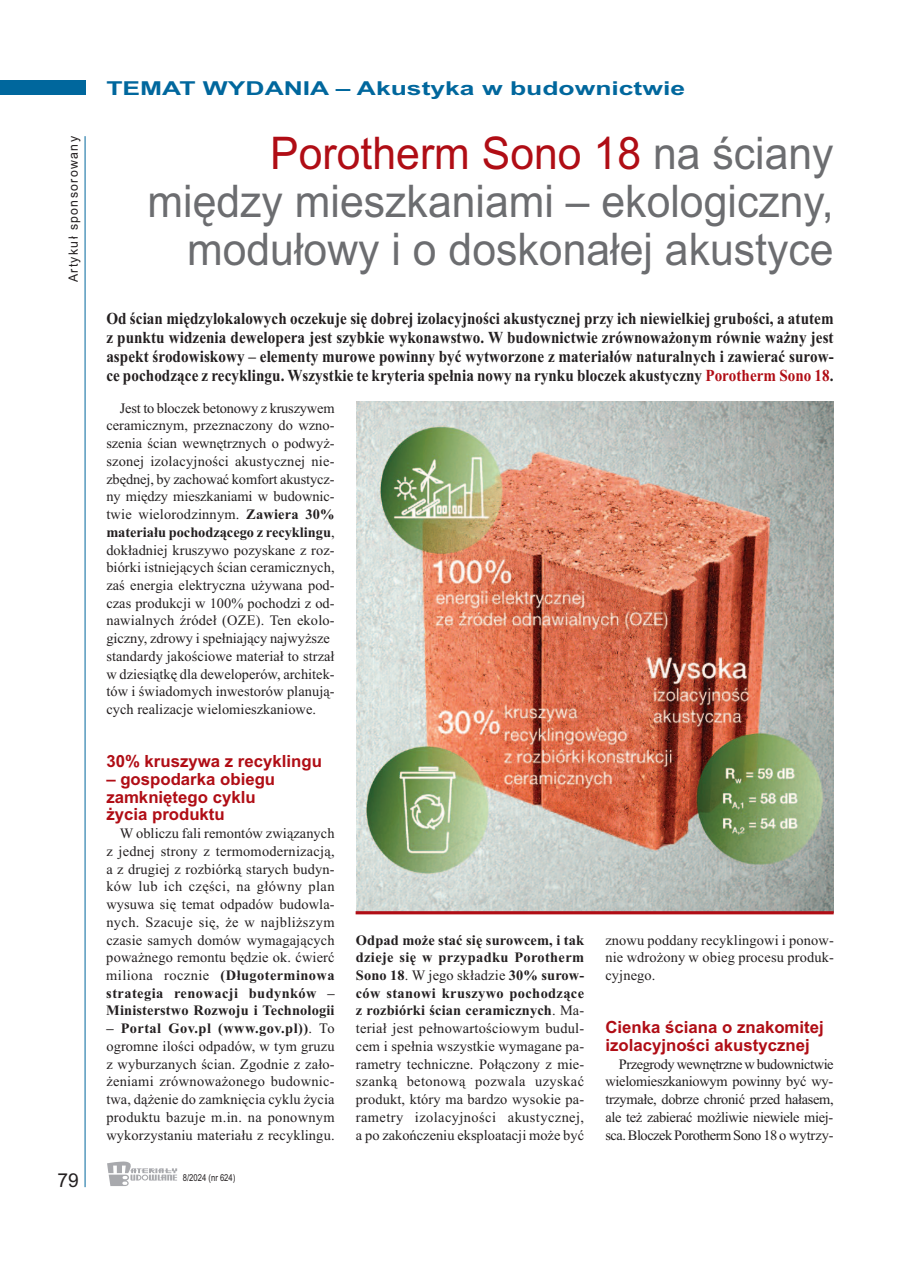
<style>
.page{position:relative;width:906px;height:1268px;background:#fff}
.page>*{position:absolute;margin:0;border:0;box-sizing:border-box;transform-origin:0 0}
.t1{font:45px/48px "Arial";color:#6c6d70;text-align:right;scale:.95 1}
.t2{font:700 19.2px "Arial";color:#00679d;scale:1.38 1}
.t3{font:19.2px "Arial";color:#231f20}
.t4{font:700 16.8px/19.2px "Times New Roman";letter-spacing:.005em;color:#231f20;text-align:justify;scale:.9 1}
.t5{font:700 16.8px/17.7px "Arial";color:#b00d15}
.t6{font:14.4px/17.7px "Times New Roman";letter-spacing:.005em;color:#231f20;text-align:justify}
.t7{font:12.75px "Arial";letter-spacing:.11em;color:#231f20;scale:.96 1}
.t8{font:9.6px "Arial";color:#231f20;scale:.8 1}
.s1{color:#b00d15}
.s2{font-weight:700}
</style>
<div class="page">
<div style="left:0;top:81px;width:85px;height:14px;background:#00679d"></div>
<hr style="left:85px;top:136px;width:1px;height:1050px;background:#00679d">
<svg style="left:107px;top:1161px;width:70px;height:24px"></svg>
<img style="left:357px;top:401px;width:476px;height:510px">
<hr style="left:355px;top:911px;width:478px;height:3px;background:#b00d15">
<p class="t7" style="left:66px;top:282px;width:154px;rotate:-90deg">Artykuł sponsorowany</p>
<h2 class="t3" style="left:57px;top:1168px;width:23px">79</h2>
<h2 class="t2" style="left:106px;top:77px;width:421px">TEMAT WYDANIA – Akustyka w budownictwie</h2>
<h1 class="t1" style="left:148px;top:129px;width:723px"><span class="s1">Porotherm Sono 18</span> na ściany między mieszkaniami – ekologiczny, modułowy i o doskonałej akustyce</h1>
<p class="t4" style="left:106px;top:308px;width:809px">Od ścian międzylokalowych oczekuje się dobrej izolacyjności akustycznej przy ich niewielkiej grubości, a atutem z punktu widzenia dewelopera jest szybkie wykonawstwo. W budownictwie zrównoważonym równie ważny jest aspekt środowiskowy – elementy murowe powinny być wytworzone z materiałów naturalnych i zawierać surow&shy;ce pochodzące z recyklingu. Wszystkie te kryteria spełnia nowy na rynku bloczek akustyczny <span class="s1">Porotherm Sono 18</span>.</p>
<p class="t6" style="left:106px;top:399px;width:230px;text-align:left;text-indent:14px">Jest to bloczek betonowy z kruszywem ceramicznym, przeznaczony do wzno&shy;szenia ścian wewnętrznych o podwyż&shy;szonej izolacyjności akustycznej nie&shy;zbędnej, by zachować komfort akustycz&shy;ny między mieszkaniami w budownic&shy;twie wielorodzinnym. <span class="s2">Zawiera 30% materiału pochodzącego z recyklingu</span>, dokładniej kruszywo pozyskane z roz&shy;biórki istniejących ścian ceramicznych, zaś energia elektryczna używana pod&shy;czas produkcji w 100% pochodzi z od&shy;nawialnych źródeł (OZE). Ten ekolo&shy;giczny, zdrowy i spełniający najwyższe standardy jakościowe materiał to strzał w dziesiątkę dla deweloperów, architek&shy;tów i świadomych inwestorów planują&shy;cych realizacje wielomieszkaniowe.</p>
<p class="t5" style="left:106px;top:752px;width:217px">30% kruszywa z recyklingu</p>
<p class="t5" style="left:106px;top:770px;width:170px">– gospodarka obiegu zamkniętego cyklu życia produktu</p>
<p class="t6" style="left:106px;top:824px;width:230px;text-indent:14px">W obliczu fali remontów związanych z jednej strony z termomodernizacją, a z drugiej z rozbiórką starych budyn&shy;ków lub ich części, na główny plan wysuwa się temat odpadów budowla&shy;nych. Szacuje się, że w najbliższym czasie samych domów wymagających poważnego remontu będzie ok. ćwierć miliona rocznie <span class="s2">(Długoterminowa strategia renowacji budynków – Ministerstwo Rozwoju i Technologii</span></p>
<p class="t6" style="left:106px;top:1019px;width:230px"><span class="s2">– Portal Gov.pl (www.gov.pl))</span>. To ogromne ilości odpadów, w tym gruzu z wyburzanych ścian. Zgodnie z zało&shy;żeniami zrównoważonego budownic&shy;twa, dążenie do zamknięcia cyklu życia produktu bazuje m.in. na ponownym wykorzystaniu materiału z recyklingu.</p>
<p class="t8" style="left:183px;top:1171px;width:67px">8/2024 (nr 624)</p>
<p class="t6" style="left:356px;top:930px;width:230px"><span class="s2">Odpad może stać się surowcem, i tak dzieje się w przypadku Porotherm Sono 18</span>. W jego składzie <span class="s2">30% surow&shy;ców stanowi kruszywo pochodzące z rozbiórki ścian ceramicznych</span>. Ma&shy;teriał jest pełnowartościowym budul&shy;cem i spełnia wszystkie wymagane pa&shy;rametry techniczne. Połączony z mie&shy;szanką betonową pozwala uzyskać produkt, który ma bardzo wysokie pa&shy;rametry izolacyjności akustycznej, a po zakończeniu eksploatacji może być</p>
<p class="t6" style="left:605px;top:930px;width:230px">znowu poddany recyklingowi i ponow&shy;nie wdrożony w obieg procesu produk&shy;cyjnego.</p>
<p class="t5" style="left:605px;top:1018px;width:220px">Cienka ściana o znakomitej izolacyjności akustycznej</p>
<p class="t6" style="left:605px;top:1054px;width:230px;text-indent:14px">Przegrody wewnętrzne w budownictwie wielomieszkaniowym powinny być wy&shy;trzymałe, dobrze chronić przed hałasem, ale też zabierać możliwie niewiele miej&shy;sca. Bloczek Porotherm Sono 18 o wytrzy-</p>
</div>
